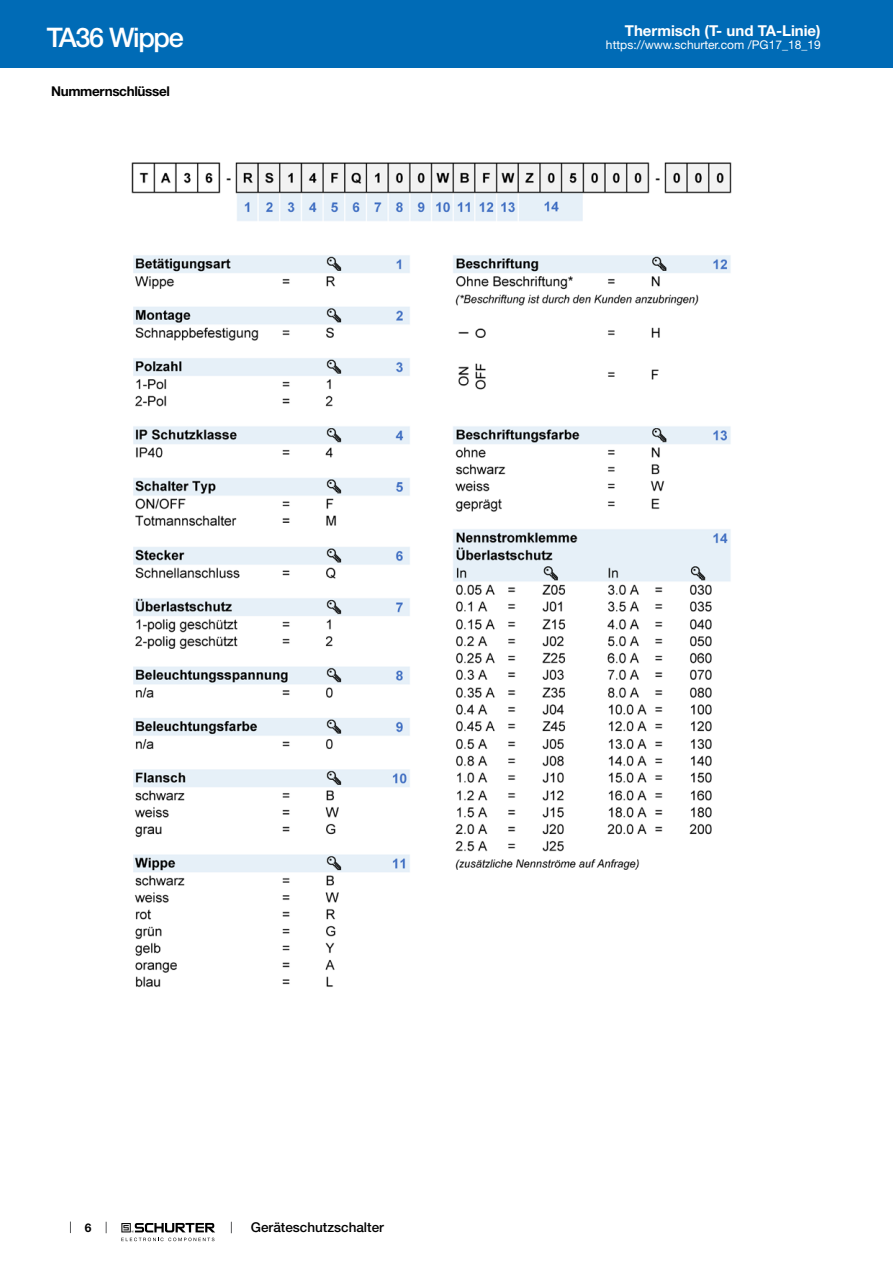
<style>
.page{position:relative;width:893px;height:1263px;background:#fff}
.page>*{position:absolute;margin:0;border:0;box-sizing:border-box;transform-origin:0 0}
.t1{font:500 27px "Helvetica Neue LT";letter-spacing:-.05em;color:#fff}
.t2{font:700 15px "Helvetica Neue LT";color:#fff}
.t3{font:500 13.5px "Helvetica Neue LT";color:#000}
.t4{font:700 13.5px "Helvetica Neue LT";letter-spacing:-.025em;color:#000}
.t5{font:12px "Helvetica Neue LT";color:#fff}
.t6{font:700 12px "Helvetica Neue LT";color:#000}
</style>
<div class="page">
<svg style="left:70px;top:1221px;width:1px;height:12px"></svg>
<svg style="left:121px;top:1223px;width:94px;height:18px"></svg>
<div style="left:0;top:0;width:893px;height:68px;background:#006bb6"></div>
<img style="left:131px;top:162px;width:601px;height:826px">
<h1 class="t1" style="left:47px;top:21px;width:138px">TA36 Wippe</h1>
<p class="t4" style="left:51px;top:82px;width:120px">Nummernschlüssel</p>
<p class="t2" style="left:625px;top:21px;width:197px">Thermisch (T- und TA-Linie)</p>
<p class="t5" style="left:606px;top:38px;width:216px">https://www.schurter.com /PG17_18_19</p>
<p class="t6" style="left:85px;top:1220px;width:8px">6</p>
<p class="t3" style="left:251px;top:1219px;width:135px">Geräteschutzschalter</p>
</div>
